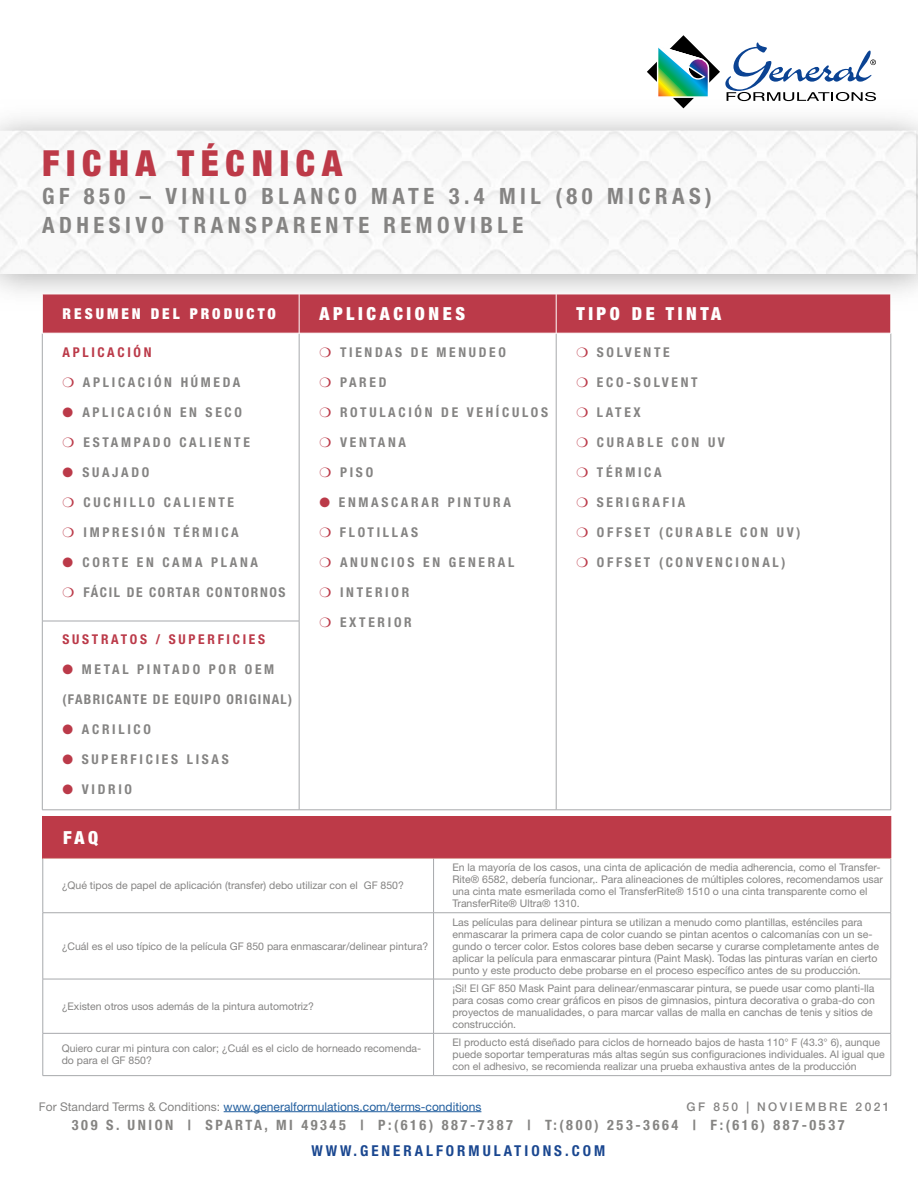
<style>
.page{position:relative;width:918px;height:1188px;background:#fff}
.page>*{position:absolute;margin:0;border:0;box-sizing:border-box;transform-origin:0 0}
.t1{font:900 condensed 36px "Helvetica Neue LT Std";letter-spacing:.19em;color:#bd3a48}
.t2{font:700 condensed 22.5px/28.5px "Helvetica Neue LT Std";letter-spacing:.2em;color:#858483}
.t3{font:900 condensed 18px "Helvetica Neue LT Std";letter-spacing:.2em;color:#fff}
.t4{font:700 condensed 15px "Helvetica Neue LT Std";letter-spacing:.2em;color:#1a4790}
.t5{font:900 condensed 15px "Helvetica Neue LT Std";letter-spacing:.2em;color:#fff}
.t6{font:700 condensed 14.25px "Helvetica Neue LT Std";letter-spacing:.18em;color:#858482}
.t7{font:700 condensed 13.5px "Helvetica Neue LT Std";letter-spacing:.2em;color:#858483}
.t8{font:700 condensed 13.5px "Helvetica Neue LT Std";letter-spacing:.2em;color:#bb3a49}
.t9{font:700 condensed 13.5px "Helvetica Neue LT Std";letter-spacing:.1em;color:#858483}
.t10{font:700 condensed 13.5px "Helvetica Neue LT Std";letter-spacing:.12em;color:#858483}
.t11{font:12px "Helvetica Neue LT Std";color:#215e9e}
.t12{font:500 12px "Helvetica Neue LT Std";letter-spacing:.2em;color:#858483}
.t13{font:10.5px/12px "Helvetica Neue LT Std";color:#858483}
.s1{color:#bb3a49}
.s2{color:#858483}
</style>
<div class="page">
<svg style="left:647px;top:35px;width:229px;height:73px"></svg>
<img style="left:680px;top:131px;width:238px;height:143px">
<div style="left:43px;top:816px;width:848px;height:42px;background:#bd3a48"></div>
<hr style="left:433px;top:859px;width:1px;height:54px;background:#a7a9ac">
<hr style="left:43px;top:912px;width:391px;height:1px;background:#a7a9ac">
<hr style="left:434px;top:912px;width:457px;height:1px;background:#a7a9ac">
<hr style="left:433px;top:913px;width:1px;height:66px;background:#a7a9ac">
<hr style="left:43px;top:979px;width:391px;height:1px;background:#a7a9ac">
<hr style="left:434px;top:979px;width:457px;height:1px;background:#a7a9ac">
<hr style="left:433px;top:979px;width:1px;height:54px;background:#a7a9ac">
<hr style="left:43px;top:1033px;width:391px;height:1px;background:#a7a9ac">
<hr style="left:434px;top:1033px;width:457px;height:1px;background:#a7a9ac">
<hr style="left:433px;top:1034px;width:1px;height:41px;background:#a7a9ac">
<hr style="left:43px;top:859px;width:1px;height:54px;background:#a7a9ac">
<hr style="left:891px;top:859px;width:1px;height:54px;background:#a7a9ac">
<hr style="left:43px;top:913px;width:1px;height:66px;background:#a7a9ac">
<hr style="left:891px;top:913px;width:1px;height:66px;background:#a7a9ac">
<hr style="left:43px;top:979px;width:1px;height:54px;background:#a7a9ac">
<hr style="left:891px;top:979px;width:1px;height:54px;background:#a7a9ac">
<hr style="left:43px;top:1034px;width:1px;height:41px;background:#a7a9ac">
<hr style="left:891px;top:1034px;width:1px;height:41px;background:#a7a9ac">
<hr style="left:43px;top:1075px;width:391px;height:1px;background:#a7a9ac">
<hr style="left:434px;top:1075px;width:457px;height:1px;background:#a7a9ac">
<hr style="left:891px;top:816px;width:1px;height:42px;background:#bd3a48">
<hr style="left:43px;top:858px;width:391px;height:1px;background:#dea79f">
<hr style="left:434px;top:858px;width:457px;height:1px;background:#dea79f">
<hr style="left:224px;top:1111px;width:257px;height:1px;background:#215e9e">
<div style="left:43px;top:295px;width:848px;height:38px;background:#bb3a49"></div>
<hr style="left:42px;top:333px;width:1px;height:288px;background:#a7a9ac">
<hr style="left:299px;top:333px;width:1px;height:288px;background:#a7a9ac">
<hr style="left:556px;top:333px;width:1px;height:288px;background:#a7a9ac">
<hr style="left:891px;top:333px;width:1px;height:288px;background:#a7a9ac">
<hr style="left:42px;top:621px;width:257px;height:1px;background:#a7a9ac">
<hr style="left:42px;top:621px;width:1px;height:189px;background:#a7a9ac">
<hr style="left:299px;top:621px;width:1px;height:189px;background:#a7a9ac">
<hr style="left:556px;top:621px;width:1px;height:189px;background:#a7a9ac">
<hr style="left:891px;top:621px;width:1px;height:189px;background:#a7a9ac">
<hr style="left:42px;top:810px;width:257px;height:1px;background:#a7a9ac">
<hr style="left:299px;top:810px;width:257px;height:1px;background:#a7a9ac">
<hr style="left:556px;top:810px;width:335px;height:1px;background:#a7a9ac">
<hr style="left:299px;top:294px;width:1px;height:39px;background:#fff">
<hr style="left:556px;top:294px;width:1px;height:39px;background:#fff">
<hr style="left:42px;top:333px;width:257px;height:1px;background:#fff">
<hr style="left:299px;top:333px;width:257px;height:1px;background:#fff">
<hr style="left:556px;top:333px;width:335px;height:1px;background:#fff">
<h1 class="t1" style="left:42px;top:141px;width:301px">FICHA TÉCNICA</h1>
<h2 class="t2" style="left:42px;top:182px;width:671px">GF 850 – VINILO BLANCO MATE 3.4 MIL (80 MICRAS)<br>ADHESIVO TRANSPARENTE REMOVIBLE</h2>
<h3 class="t5" style="left:63px;top:304px;width:215px">RESUMEN DEL PRODUCTO</h3>
<h3 class="t3" style="left:319px;top:302px;width:147px">APLICACIONES</h3>
<h3 class="t3" style="left:576px;top:302px;width:146px">TIPO DE TINTA</h3>
<p class="t8" style="left:63px;top:344px;width:91px">APLICACIÓN</p>
<p class="t7" style="left:63px;top:374px;width:179px"><span class="s1">❍</span> APLICACIÓN HÚMEDA</p>
<p class="t7" style="left:63px;top:404px;width:181px"><span class="s1">●</span> APLICACIÓN EN SECO</p>
<p class="t7" style="left:63px;top:434px;width:189px"><span class="s1">❍</span> ESTAMPADO CALIENTE</p>
<p class="t7" style="left:63px;top:464px;width:88px"><span class="s1">●</span> SUAJADO</p>
<p class="t7" style="left:63px;top:494px;width:173px"><span class="s1">❍</span> CUCHILLO CALIENTE</p>
<p class="t7" style="left:63px;top:524px;width:178px"><span class="s1">❍</span> IMPRESIÓN TÉRMICA</p>
<p class="t7" style="left:63px;top:554px;width:197px"><span class="s1">●</span> CORTE EN CAMA PLANA</p>
<p class="t10" style="left:63px;top:584px;width:225px"><span class="s1">❍</span> FÁCIL DE CORTAR CONTORNOS</p>
<p class="t7" style="left:576px;top:344px;width:95px"><span class="s1">❍</span> SOLVENTE</p>
<p class="t7" style="left:576px;top:374px;width:123px"><span class="s1">❍</span> ECO-SOLVENT</p>
<p class="t7" style="left:576px;top:404px;width:66px"><span class="s1">❍</span> LATEX</p>
<p class="t7" style="left:576px;top:434px;width:150px"><span class="s1">❍</span> CURABLE CON UV</p>
<p class="t7" style="left:576px;top:464px;width:87px"><span class="s1">❍</span> TÉRMICA</p>
<p class="t7" style="left:576px;top:494px;width:110px"><span class="s1">❍</span> SERIGRAFIA</p>
<p class="t7" style="left:576px;top:524px;width:226px"><span class="s1">❍</span> OFFSET (CURABLE CON UV)</p>
<p class="t7" style="left:576px;top:554px;width:211px"><span class="s1">❍</span> OFFSET (CONVENCIONAL)</p>
<p class="t7" style="left:319px;top:344px;width:188px"><span class="s1">❍</span> TIENDAS DE MENUDEO</p>
<p class="t7" style="left:319px;top:374px;width:69px"><span class="s1">❍</span> PARED</p>
<p class="t7" style="left:319px;top:404px;width:230px"><span class="s1">❍</span> ROTULACIÓN DE VEHÍCULOS</p>
<p class="t7" style="left:319px;top:434px;width:88px"><span class="s1">❍</span> VENTANA</p>
<p class="t7" style="left:319px;top:464px;width:55px"><span class="s1">❍</span> PISO</p>
<p class="t7" style="left:319px;top:494px;width:193px"><span class="s1">●</span> ENMASCARAR PINTURA</p>
<p class="t7" style="left:319px;top:524px;width:100px"><span class="s1">❍</span> FLOTILLAS</p>
<p class="t7" style="left:319px;top:554px;width:197px"><span class="s1">❍</span> ANUNCIOS EN GENERAL</p>
<p class="t7" style="left:319px;top:584px;width:91px"><span class="s1">❍</span> INTERIOR</p>
<p class="t7" style="left:319px;top:614px;width:94px"><span class="s1">❍</span> EXTERIOR</p>
<p class="t8" style="left:63px;top:631px;width:204px">SUSTRATOS / SUPERFICIES</p>
<p class="t7" style="left:63px;top:661px;width:213px"><span class="s1">●</span> METAL PINTADO POR OEM</p>
<p class="t9" style="left:63px;top:691px;width:231px">(FABRICANTE DE EQUIPO ORIGINAL)</p>
<p class="t7" style="left:63px;top:721px;width:90px"><span class="s1">●</span> ACRILICO</p>
<p class="t7" style="left:63px;top:751px;width:168px"><span class="s1">●</span> SUPERFICIES LISAS</p>
<p class="t7" style="left:63px;top:781px;width:71px"><span class="s1">●</span> VIDRIO</p>
<h3 class="t3" style="left:63px;top:826px;width:37px">FAQ</h3>
<p class="t13" style="left:62px;top:879px;width:344px">¿Qué tipos de papel de aplicación (transfer) debo utilizar con el GF 850?</p>
<p class="t13" style="left:62px;top:940px;width:368px">¿Cuál es el uso típico de la película GF 850 para enmascarar/delinear pintura?</p>
<p class="t13" style="left:62px;top:1000px;width:254px">¿Existen otros usos además de la pintura automotriz?</p>
<p class="t13" style="left:452px;top:861px;width:432px">En la mayoría de los casos, una cinta de aplicación de media adherencia, como el Transfer-Rite® 6582, debería funcionar,. Para alineaciones de múltiples colores, recomendamos usar una cinta mate esmerilada como el TransferRite® 1510 o una cinta transparente como el TransferRite® Ultra® 1310.</p>
<p class="t13" style="left:452px;top:916px;width:428px">Las películas para delinear pintura se utilizan a menudo como plantillas, esténciles para enmascarar la primera capa de color cuando se pintan acentos o calcomanías con un se&shy;gundo o tercer color. Estos colores base deben secarse y curarse completamente antes de aplicar la película para enmascarar pintura (Paint Mask). Todas las pinturas varían en cierto punto y este producto debe probarse en el proceso específico antes de su producción.</p>
<p class="t13" style="left:452px;top:982px;width:424px">¡Si! El GF 850 Mask Paint para delinear/enmascarar pintura, se puede usar como planti-lla para cosas como crear gráficos en pisos de gimnasios, pintura decorativa o graba-do con proyectos de manualidades, o para marcar vallas de malla en canchas de tenis y sitios de construcción.</p>
<p class="t13" style="left:62px;top:1042px;width:361px">Quiero curar mi pintura con calor; ¿Cuál es el ciclo de horneado recomenda&shy;do para el GF 850?</p>
<p class="t13" style="left:452px;top:1036px;width:434px">El producto está diseñado para ciclos de horneado bajos de hasta 110° F (43.3° 6), aunque puede soportar temperaturas más altas según sus configuraciones individuales. Al igual que con el adhesivo, se recomienda realizar una prueba exhaustiva antes de la producción</p>
<p class="t11" style="left:39px;top:1099px;width:444px"><span class="s2">For Standard Terms &amp; Conditions:</span> www.generalformulations.com/terms-conditions</p>
<p class="t12" style="left:687px;top:1099px;width:204px">GF 850 | NOVIEMBRE 2021</p>
<h3 class="t6" style="left:72px;top:1116px;width:774px">309 S. UNION | SPARTA, MI 49345 | P:(616) 887-7387 | T:(800) 253-3664 | F:(616) 887-0537</h3>
<h3 class="t4" style="left:311px;top:1141px;width:295px">WWW.GENERALFORMULATIONS.COM</h3>
</div>
